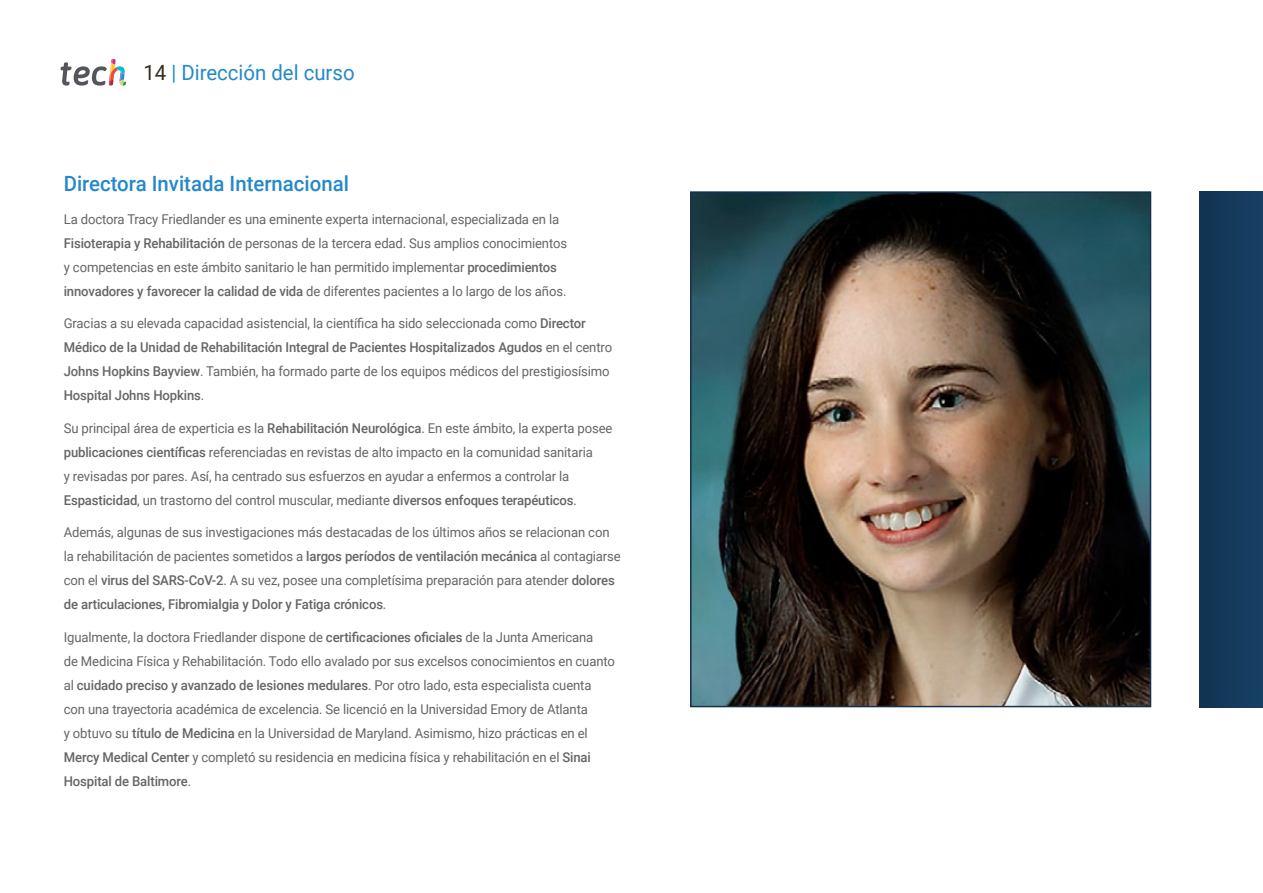
<style>
.page{position:relative;width:1263px;height:893px;background:#fff}
.page>*{position:absolute;margin:0;border:0;box-sizing:border-box;transform-origin:0 0}
.t1{font:500 21px "Roboto";color:#2488c9}
.t2{font:21px "Roboto";color:#2488c9}
.t3{font:13.5px/24px "Roboto";letter-spacing:-.01em;color:#656565}
.s1{color:#312e20}
.s2{font-weight:500}
</style>
<div class="page">
<svg style="left:61px;top:59px;width:65px;height:27px"></svg>
<div style="left:1199px;top:191px;width:64px;height:516px;background:#14395b"></div>
<img style="left:693px;top:194px;width:455px;height:510px">
<div style="left:690px;top:191px;width:461px;height:516px;border:2px solid #17304f"></div>
<h1 class="t2" style="left:144px;top:57px;width:213px"><span class="s1">14</span> | Dirección del curso</h1>
<h1 class="t1" style="left:64px;top:169px;width:287px">Directora Invitada Internacional</h1>
<p class="t3" style="left:64px;top:206px;width:505px">La doctora Tracy Friedlander es una eminente experta internacional, especializada en la <span class="s2">Fisioterapia y Rehabilitación</span> de personas de la tercera edad. Sus amplios conocimientos y competencias en este ámbito sanitario le han permitido implementar <span class="s2">procedimientos innovadores y favorecer la calidad de vida</span> de diferentes pacientes a lo largo de los años.</p>
<p class="t3" style="left:64px;top:311px;width:550px">Gracias a su elevada capacidad asistencial, la científica ha sido seleccionada como <span class="s2">Director Médico de la Unidad de Rehabilitación Integral de Pacientes Hospitalizados Agudos</span> en el centro <span class="s2">Johns Hopkins Bayview</span>. También, ha formado parte de los equipos médicos del prestigiosísimo <span class="s2">Hospital Johns Hopkins</span>.</p>
<p class="t3" style="left:64px;top:415px;width:550px">Su principal área de experticia es la <span class="s2">Rehabilitación Neurológica</span>. En este ámbito, la experta posee <span class="s2">publicaciones científicas</span> referenciadas en revistas de alto impacto en la comunidad sanitaria<br>y revisadas por pares. Así, ha centrado sus esfuerzos en ayudar a enfermos a controlar la <span class="s2">Espasticidad</span>, un trastorno del control muscular, mediante <span class="s2">diversos enfoques terapéuticos</span>.</p>
<p class="t3" style="left:64px;top:520px;width:558px">Además, algunas de sus investigaciones más destacadas de los últimos años se relacionan con la rehabilitación de pacientes sometidos a <span class="s2">largos períodos de ventilación mecánica</span> al contagiarse con el <span class="s2">virus del SARS-CoV-2</span>. A su vez, posee una completísima preparación para atender <span class="s2">dolores de articulaciones, Fibromialgia y Dolor y Fatiga crónicos</span>.</p>
<p class="t3" style="left:64px;top:624px;width:553px">Igualmente, la doctora Friedlander dispone de <span class="s2">certificaciones oficiales</span> de la Junta Americana<br>de Medicina Física y Rehabilitación. Todo ello avalado por sus excelsos conocimientos en cuanto al <span class="s2">cuidado preciso y avanzado de lesiones medulares</span>. Por otro lado, esta especialista cuenta con una trayectoria académica de excelencia. Se licenció en la Universidad Emory de Atlanta<br>y obtuvo su <span class="s2">título de Medicina</span> en la Universidad de Maryland. Asimismo, hizo prácticas en el <span class="s2">Mercy Medical Center</span> y completó su residencia en medicina física y rehabilitación en el <span class="s2">Sinai Hospital de Baltimore</span>.</p>
</div>
